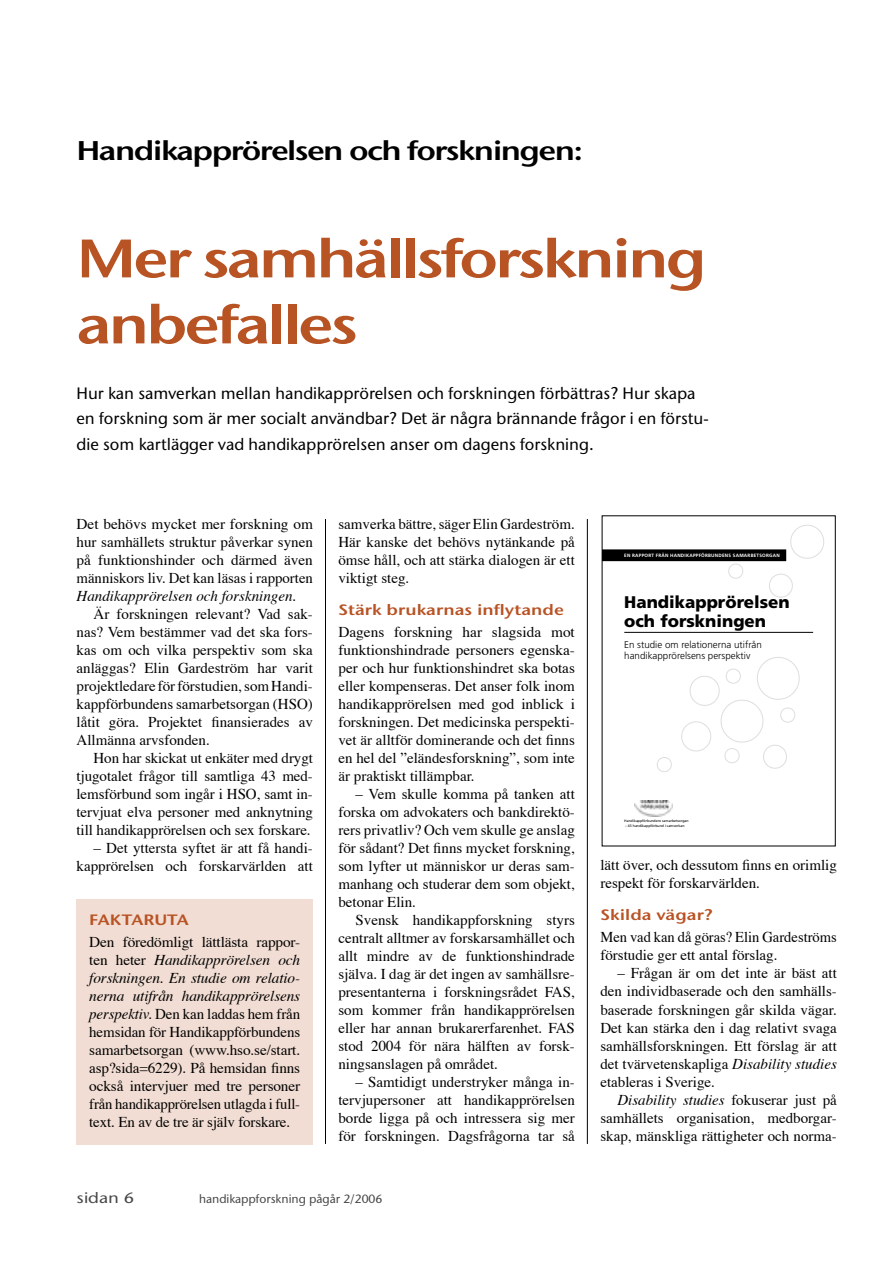
<style>
.page{position:relative;width:893px;height:1263px;background:#fff}
.page>*{position:absolute;margin:0;border:0;box-sizing:border-box;transform-origin:0 0}
.t1{font:54px/66px "Stone Sans OSITC Semi";letter-spacing:-.05em;color:#b85324;scale:1.2 1}
.t2{font:27px "Stone Sans OSITC Semi";letter-spacing:-.05em;color:#000;scale:1.2 1}
.t3{font:900 16.8px "Frutiger";color:#000}
.t4{font:500 16.5px/25.5px "Stone Sans ITC";color:#000}
.t5{font:15px/18px "Times";color:#000;text-align:justify}
.t6{font:15px "Stone Sans ITC Semi";color:#b85324;scale:1.2 1}
.t7{font:500 15px "Stone Sans ITC";color:#484848;scale:1.2 1}
.t8{font:500 12px "Stone Sans ITC";color:#484848}
.t9{font:300 9.75px/11.7px "Frutiger";color:#000}
.t10{font:700 4.65px "Frutiger";letter-spacing:.045em;color:#fff}
.t11{font:3.6px "Frutiger";color:#000}
.s1{font-style:italic}
</style>
<div class="page">
<hr style="left:325px;top:74px;width:1px;height:1070px;background:#000">
<hr style="left:587px;top:74px;width:1px;height:1070px;background:#000">
<div style="left:77px;top:74px;width:760px;height:445px;background:#fff"></div>
<div style="left:602px;top:550px;width:184px;height:11px;background:#000"></div>
<hr style="left:624px;top:632px;width:189px;height:1px;background:#000">
<svg style="left:656px;top:525px;width:168px;height:247px"></svg>
<img style="left:634px;top:800px;width:38px;height:16px">
<div style="left:77px;top:900px;width:236px;height:245px;background:#f1ddd3"></div>
<h2 class="t2" style="left:77px;top:134px;width:424px">Handikapprörelsen och forskningen:</h2>
<h1 class="t1" style="left:77px;top:225px;width:526px">Mer samhällsforskning anbefalles</h1>
<p class="t4" style="left:77px;top:380px;width:634px">Hur kan samverkan mellan handikapprörelsen och forskningen förbättras? Hur skapa en forskning som är mer socialt användbar? Det är några brännande frågor i en förstu&shy;die som kartlägger vad handikapprörelsen anser om dagens forskning.</p>
<p class="t5" style="left:77px;top:515px;width:238px">Det behövs mycket mer forskning om hur samhällets struktur påverkar synen på funktionshinder och därmed även människors liv. Det kan läsas i rapporten <span class="s1">Handikapprörelsen och forskningen</span>.</p>
<p class="t5" style="left:77px;top:605px;width:238px;text-indent:17px">Är forskningen relevant? Vad sak&shy;nas? Vem bestämmer vad det ska fors&shy;kas om och vilka perspektiv som ska anläggas? Elin Gardeström har varit projektledare för förstudien, som Handi&shy;kappförbundens samarbetsorgan (HSO) låtit göra. Projektet finansierades av Allmänna arvsfonden.</p>
<p class="t5" style="left:77px;top:749px;width:238px;text-indent:17px">Hon har skickat ut enkäter med drygt tjugotalet frågor till samtliga 43 med&shy;lemsförbund som ingår i HSO, samt in&shy;tervjuat elva personer med anknytning till handikapprörelsen och sex forskare.</p>
<p class="t5" style="left:77px;top:839px;width:238px;text-align:right">– Det yttersta syftet är att få handi&shy;kapprörelsen och forskarvärlden att</p>
<p class="t6" style="left:89px;top:910px;width:84px">FAKTARUTA</p>
<p class="t5" style="left:89px;top:933px;width:212px">Den föredömligt lättlästa rappor&shy;ten heter <span class="s1">Handikapprörelsen och forskningen. En studie om relatio&shy;nerna utifrån handikapprörelsens perspektiv.</span> Den kan laddas hem från hemsidan för Handikappförbundens samarbetsorgan (www.hso.se/start. asp?sida=6229). På hemsidan finns också intervjuer med tre personer från handikapprörelsen utlagda i full&shy;text. En av de tre är själv forskare.</p>
<p class="t5" style="left:338px;top:515px;width:238px">samverka bättre, säger Elin Gardeström.<br>Här kanske det behövs nytänkande på ömse håll, och att stärka dialogen är ett viktigt steg.</p>
<p class="t6" style="left:338px;top:600px;width:189px">Stärk brukarnas inflytande</p>
<p class="t5" style="left:338px;top:624px;width:238px">Dagens forskning har slagsida mot funktionshindrade personers egenska&shy;per och hur funktionshindret ska botas eller kompenseras. Det anser folk inom handikapprörelsen med god inblick i forskningen. Det medicinska perspekti&shy;vet är alltför dominerande och det finns en hel del ”eländesforskning”, som inte är praktiskt tillämpbar.</p>
<p class="t5" style="left:338px;top:786px;width:238px;text-indent:17px">– Vem skulle komma på tanken att forska om advokaters och bankdirektö&shy;rers privatliv? Och vem skulle ge anslag för sådant? Det finns mycket forskning, som lyfter ut människor ur deras sam&shy;manhang och studerar dem som objekt, betonar Elin.</p>
<p class="t5" style="left:338px;top:912px;width:238px;text-indent:17px">Svensk handikappforskning styrs centralt alltmer av forskarsamhället och allt mindre av de funktionshindrade själva. I dag är det ingen av samhällsre&shy;presentanterna i forskningsrådet FAS, som kommer från handikapprörelsen eller har annan brukarerfarenhet. FAS stod 2004 för nära hälften av forsk&shy;ningsanslagen på området.</p>
<p class="t5" style="left:338px;top:1074px;width:238px;text-indent:17px">– Samtidigt understryker många in&shy;tervjupersoner att handikapprörelsen borde ligga på och intressera sig mer för forskningen. Dagsfrågorna tar så</p>
<p class="t7" style="left:77px;top:1188px;width:49px">sidan 6</p>
<p class="t8" style="left:199px;top:1192px;width:185px">handikappforskning pågår 2/2006</p>
<p class="t10" style="left:624px;top:553px;width:157px">EN RAPPORT FRÅN HANDIKAPPFÖRBUNDENS SAMARBETSORGAN</p>
<p class="t3" style="left:624px;top:592px;width:167px">Handikapprörelsen</p>
<p class="t3" style="left:624px;top:611px;width:143px">och forskningen</p>
<p class="t9" style="left:624px;top:638px;width:139px">En studie om relationerna utifrån handikapprörelsens perspektiv</p>
<p class="t11" style="left:624px;top:818px;width:66px">Handikappförbundens samarbetsorgan</p>
<p class="t11" style="left:625px;top:824px;width:61px">– 43 handikappförbund i samverkan</p>
<p class="t5" style="left:600px;top:857px;width:238px">lätt över, och dessutom finns en orimlig respekt för forskarvärlden.</p>
<p class="t6" style="left:600px;top:906px;width:95px">Skilda vägar?</p>
<p class="t5" style="left:600px;top:929px;width:238px">Men vad kan då göras? Elin Gardeströms förstudie ger ett antal förslag.</p>
<p class="t5" style="left:600px;top:965px;width:238px;text-indent:17px">– Frågan är om det inte är bäst att den individbaserade och den samhälls&shy;baserade forskningen går skilda vägar.<br>Det kan stärka den i dag relativt svaga samhällsforskningen. Ett förslag är att det tvärvetenskapliga <span class="s1">Disability studies </span>etableras i Sverige.</p>
<p class="t5" style="left:600px;top:1091px;width:238px;text-indent:17px"><span class="s1">Disability studies</span> fokuserar just på samhällets organisation, medborgar&shy;skap, mänskliga rättigheter och norma-</p>
</div>
